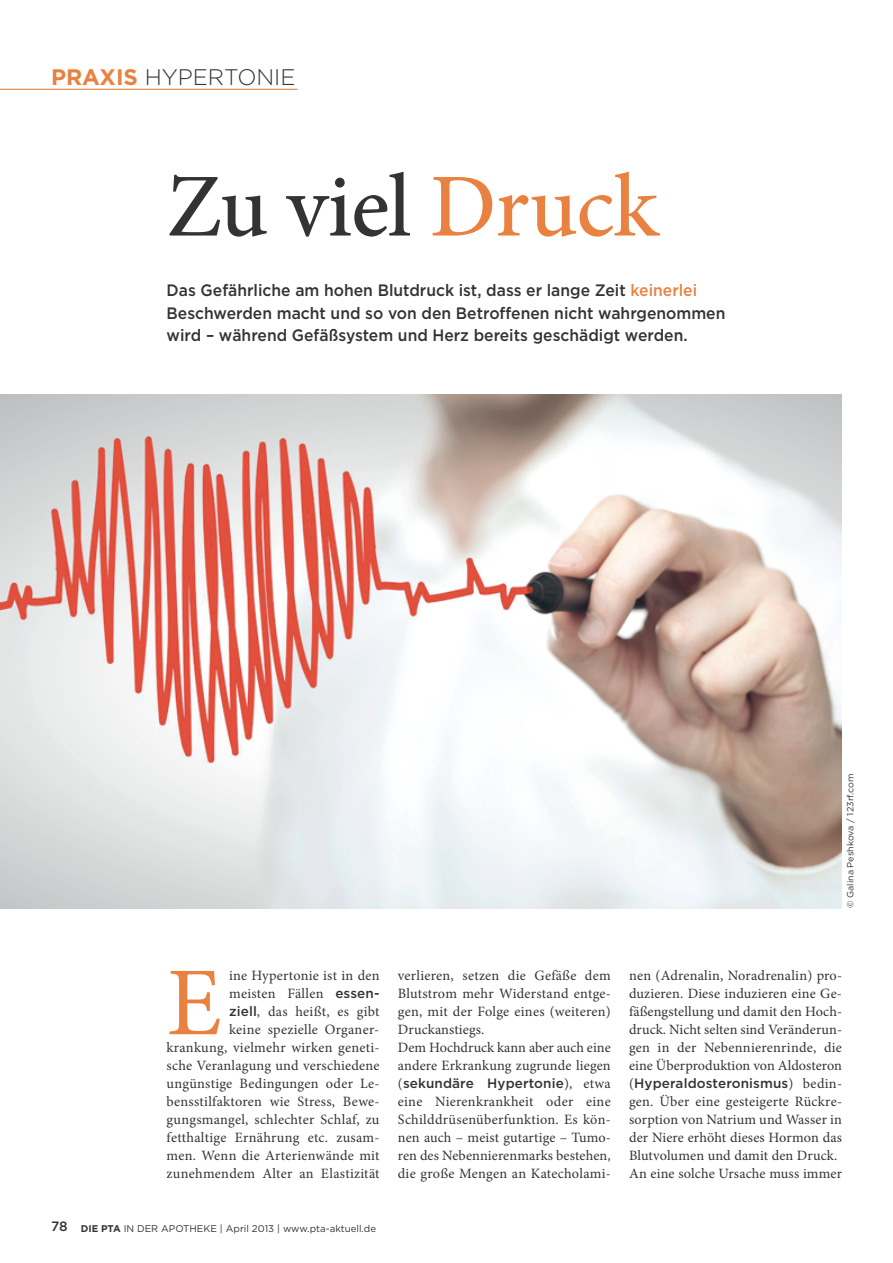
<style>
.page{position:relative;width:893px;height:1263px;background:#fff}
.page>*{position:absolute;margin:0;border:0;box-sizing:border-box;transform-origin:0 0}
.t1{font:97.35px "Minion Pro";color:#e98240}
.t2{font:500 90px "Minion Pro";letter-spacing:-.01em;color:#343334}
.t3{font:300 22.5px "Gotham";color:#343334}
.t4{font:500 16.5px/22.5px "Gotham";color:#343334;scale:.95 1}
.t5{font:14.25px/18px "Minion Pro";letter-spacing:.015em;color:#343334}
.t6{font:500 13.5px "Gotham";letter-spacing:.01em;color:#343334}
.t7{font:9.75px "Gotham";color:#343334}
.t8{font:9px "Gotham";color:#343334}
.s1{font-weight:700;color:#e98240}
.s2{color:#e98240}
.s3{font-family:"Gotham";font-weight:500;font-size:13.5px}
.s4{font-family:"Minion Pro";font-weight:400;font-size:14.25px}
.s5{font-weight:500;font-size:13.5px}
.s6{font-weight:700}
</style>
<div class="page">
<hr style="left:0;top:89px;width:298px;height:1px;background:#e98240">
<img style="left:0;top:394px;width:842px;height:514px">
<h3 class="t3" style="left:51px;top:68px;width:246px"><span class="s1">PRAXIS</span> HYPERTONIE</h3>
<h2 class="t2" style="left:167px;top:152px;width:493px">Zu viel <span class="s2">Druck</span></h2>
<p class="t4" style="left:167px;top:280px;width:590px">Das Gefährliche am hohen Blutdruck ist, dass er lange Zeit <span class="s2">keinerlei<br></span>Beschwerden macht und so von den Betroffenen nicht wahrgenommen wird – während Gefäßsystem und Herz bereits geschädigt werden.</p>
<p class="t8" style="left:847px;top:908px;width:136px;rotate:-90deg">© Galina Peshkova / 123rf.com</p>
<p class="t5" style="left:167px;top:968px;width:215px;text-align:right">ine Hypertonie ist in den<br>meisten Fällen <span class="s3">essen-<br>ziell</span>, das heißt, es gibt<br>keine spezielle Organer&shy;krankung, vielmehr wirken geneti&shy;sche Veranlagung und verschiedene ungünstige Bedingungen oder Le&shy;bensstilfaktoren wie Stress, Bewe&shy;gungsmangel, schlechter Schlaf, zu fetthaltige Ernährung etc. zusam&shy;men. Wenn die Arterienwände mit zunehmendem Alter an Elastizität</p>
<p class="t5" style="left:398px;top:968px;width:215px">verlieren, setzen die Gefäße dem<br>Blutstrom mehr Widerstand entge&shy;gen, mit der Folge eines (weiteren)<br>Druckanstiegs.<br>Dem Hochdruck kann aber auch eine andere Erkrankung zugrunde liegen</p>
<h1 class="t1" style="left:167px;top:965px;width:57px">E</h1>
<p class="t6" style="left:398px;top:1078px;width:214px"><span class="s4">(</span>sekundäre Hypertonie<span class="s4">), etwa</span></p>
<p class="t5" style="left:398px;top:1094px;width:215px;text-align:justify">eine Nierenkrankheit oder eine Schilddrüsenüberfunktion. Es kön&shy;nen auch – meist gutartige – Tumo&shy;ren des Nebennierenmarks bestehen, die große Mengen an Katecholami-</p>
<p class="t7" style="left:51px;top:1225px;width:327px"><span class="s5">78</span> <span class="s6">DIE PTA</span> IN DER APOTHEKE | April 2013 | www.pta-aktuell.de</p>
<p class="t5" style="left:629px;top:968px;width:215px;text-align:justify">nen (Adrenalin, Noradrenalin) pro&shy;duzieren. Diese induzieren eine Ge&shy;fäßengstellung und damit den Hoch&shy;druck. Nicht selten sind Veränderun&shy;gen in der Nebennierenrinde, die eine Überproduktion von Aldosteron</p>
<p class="t6" style="left:629px;top:1078px;width:215px"><span class="s4">(</span>Hyperaldosteronismus<span class="s4">) bedin-</span></p>
<p class="t5" style="left:629px;top:1094px;width:215px">gen. Über eine gesteigerte Rückre&shy;sorption von Natrium und Wasser in der Niere erhöht dieses Hormon das Blutvolumen und damit den Druck.<br>An eine solche Ursache muss immer</p>
</div>
